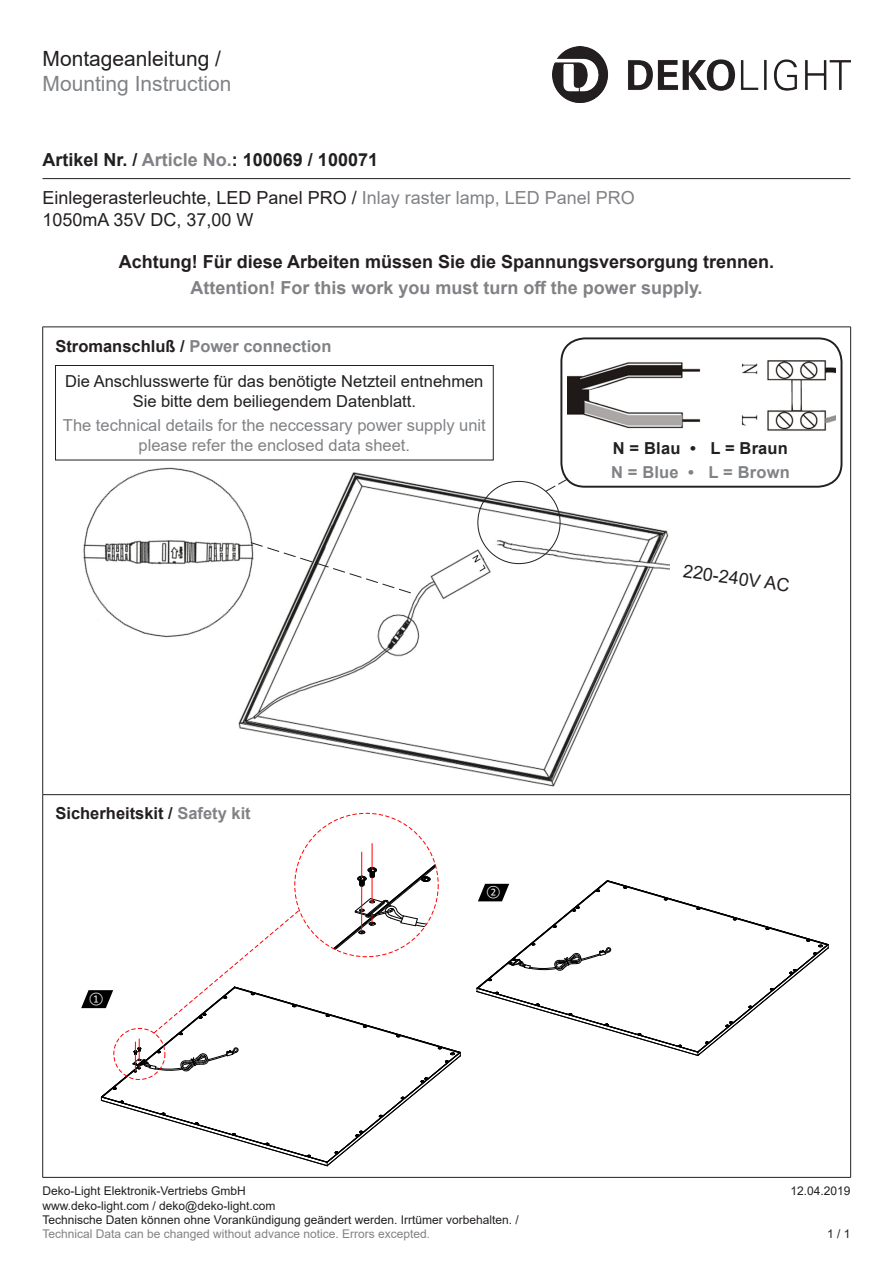
<style>
.page{position:relative;width:893px;height:1263px;background:#fff}
.page>*{position:absolute;margin:0;border:0;box-sizing:border-box;transform-origin:0 0}
.t1{font:21px "Arial";color:#808285}
.t2{font:21px "Arial";color:#231f20}
.Kurzbezeichnung{font:18px "Arial";color:#231f20}
.Kapitel_Überschrift{font:700 18px "Arial";color:#231f20}
.Kapitel_Überschrift-2{font:700 18px "Arial";color:#808285}
.Artikel_Nummer{font:700 18px "Arial";color:#231f20}
.Lauftext{font:16.5px/19.8px "Arial";color:#231f20;text-align:center}
.Lauftext-2{font:16.5px/19.8px "Arial";color:#808285;text-align:center}
.Kapitel_Überschrift-3{font:700 16.5px "Arial";color:#231f20}
.Hervorhebung___Wicht{font:700 16.5px "Arial";color:#808285}
.Kapitel_Überschrift-4{font:700 16.5px "Arial";letter-spacing:.01em;color:#808285}
.t3{font:14.1px/19px "Calibri";color:#000}
.Fußtext{font:12px "Arial";color:#231f20}
.Fußtext-2{font:12px "Arial";color:#808285}
.t4{font:11.25px "Calibri";color:#fff}
.t5{font:10.95px "Calibri";color:#fff}
.s1{color:#808285}
.s2{color:#231f20}
</style>
<div class="page">
<hr style="left:43px;top:794px;width:807px;height:1px;background:#231f20">
<hr style="left:43px;top:327px;width:808px;height:1px;background:#231f20">
<hr style="left:42px;top:327px;width:1px;height:468px;background:#231f20">
<hr style="left:850px;top:327px;width:1px;height:468px;background:#231f20">
<hr style="left:42px;top:795px;width:1px;height:382px;background:#231f20">
<hr style="left:850px;top:795px;width:1px;height:382px;background:#231f20">
<hr style="left:43px;top:1177px;width:808px;height:1px;background:#231f20">
<hr style="left:43px;top:178px;width:807px;height:1px;background:#231f20">
<img style="left:83px;top:467px;width:586px;height:320px">
<div style="left:477px;top:481px;width:83px;height:83px;border:1px solid #231f20;border-radius:50%"></div>
<svg style="left:250px;top:542px;width:162px;height:52px"></svg>
<svg style="left:545px;top:478px;width:24px;height:14px"></svg>
<svg style="left:476px;top:880px;width:353px;height:176px"></svg>
<svg style="left:81px;top:813px;width:380px;height:353px"></svg>
<img style="left:552px;top:46px;width:298px;height:56px">
<div style="left:560px;top:337px;width:282px;height:151px;border:2px solid #231f20;border-radius:23px"></div>
<img style="left:567px;top:360px;width:268px;height:71px">
<div style="left:55px;top:365px;width:439px;height:95px;border:1px solid #231f20"></div>
<p class="t2" style="left:43px;top:44px;width:180px">Montageanleitung /</p>
<p class="t1" style="left:43px;top:69px;width:191px">Mounting Instruction</p>
<p class="Artikel_Nummer" style="left:43px;top:147px;width:337px">Artikel Nr. / <span class="s1">Article No.</span>: 100069 / 100071</p>
<p class="Kurzbezeichnung" style="left:43px;top:186px;width:594px">Einlegerasterleuchte, LED Panel PRO / <span class="s1">Inlay raster lamp, LED Panel PRO</span></p>
<p class="Kurzbezeichnung" style="left:43px;top:207px;width:213px">1050mA 35V DC, 37,00 W</p>
<p class="Kapitel_Überschrift" style="left:119px;top:249px;width:657px">Achtung! Für diese Arbeiten müssen Sie die Spannungsversorgung trennen.</p>
<p class="Kapitel_Überschrift-2" style="left:190px;top:275px;width:514px">Attention! For this work you must turn off the power supply.</p>
<p class="Hervorhebung___Wicht" style="left:55px;top:334px;width:277px"><span class="s2">Stromanschluß /</span> Power connection</p>
<p class="Lauftext" style="left:65px;top:371px;width:420px">Die Anschlusswerte für das benötigte Netzteil entnehmen<br>Sie bitte dem beiliegendem Datenblatt.</p>
<p class="Lauftext-2" style="left:63px;top:415px;width:424px">The technical details for the neccessary power supply unit please refer the enclosed data sheet.</p>
<p class="Kapitel_Überschrift-3" style="left:55px;top:802px;width:197px">Sicherheitskit / <span class="s1">Safety kit</span></p>
<p class="t4" style="left:89px;top:992px;width:16px">①</p>
<p class="t5" style="left:486px;top:885px;width:16px">②</p>
<p class="Kapitel_Überschrift-3" style="left:613px;top:437px;width:177px">N = Blau • L = Braun</p>
<p class="Kapitel_Überschrift-4" style="left:611px;top:460px;width:180px">N = Blue • L = Brown</p>
<p class="Kurzbezeichnung" style="left:685px;top:558px;width:109px;rotate:8deg">220-240V AC</p>
<p class="Fußtext" style="left:43px;top:1183px;width:205px">Deko-Light Elektronik-Vertriebs GmbH</p>
<p class="Fußtext" style="left:790px;top:1183px;width:62px">12.04.2019</p>
<p class="Fußtext" style="left:43px;top:1197px;width:234px">www.deko-light.com / deko@deko-light.com</p>
<p class="Fußtext" style="left:43px;top:1211px;width:478px">Technische Daten können ohne Vorankündigung geändert werden. Irrtümer vorbehalten. /</p>
<p class="Fußtext-2" style="left:43px;top:1226px;width:389px">Technical Data can be changed without advance notice. Errors excepted.</p>
<p class="Fußtext" style="left:827px;top:1226px;width:25px">1 / 1</p>
<p class="t3" style="left:128px;top:1211px;width:353px">Take out led panel light,use screw driver to fix the safety kit to the corresponding position.</p>
</div>
